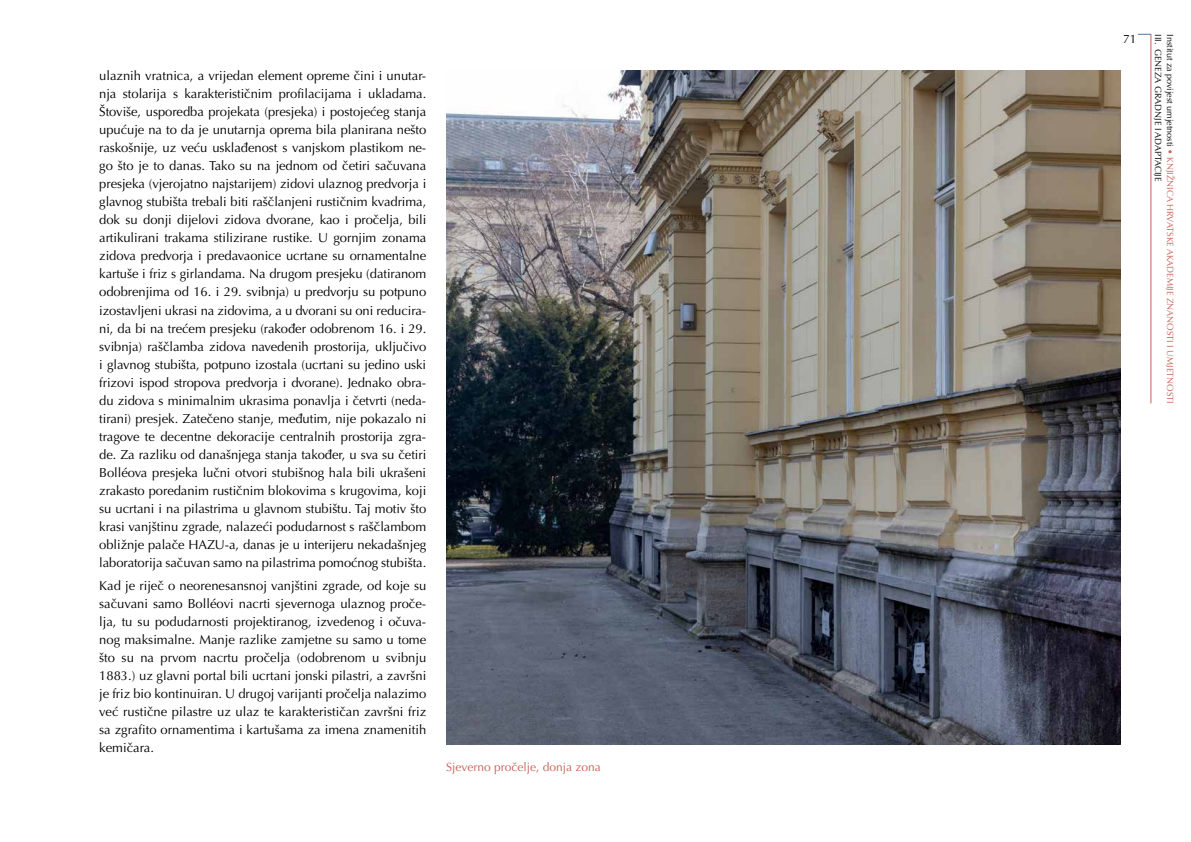
<style>
.page{position:relative;width:1191px;height:842px;background:#fff}
.page>*{position:absolute;margin:0;border:0;box-sizing:border-box;transform-origin:0 0}
.t1{font:13px/18px "Optima LT Pro";letter-spacing:-.005em;color:#000;text-align:justify}
.t2{font:12px "Optima LT Pro";color:#c66356}
.t3{font:12px "Optima LT Pro";color:#000}
.t4{font:9px/11.8px "Optima LT Pro";color:#000}
.s1{color:#c66356}
</style>
<div class="page">
<hr style="left:1150px;top:34px;width:1px;height:369px;background:#c66356">
<svg style="left:1137px;top:34px;width:14px;height:1px"></svg>
<img style="left:446px;top:71px;width:674px;height:674px">
<p class="t1" style="left:99px;top:67px;width:328px">ulaznih vratnica, a vrijedan element opreme čini i unutar&shy;nja stolarija s karakterističnim profilacijama i ukladama.<br>Štoviše, usporedba projekata (presjeka) i postojećeg stanja upućuje na to da je unutarnja oprema bila planirana nešto raskošnije, uz veću usklađenost s vanjskom plastikom ne&shy;go što je to danas. Tako su na jednom od četiri sačuvana presjeka (vjerojatno najstarijem) zidovi ulaznog predvorja i glavnog stubišta trebali biti raščlanjeni rustičnim kvadrima, dok su donji dijelovi zidova dvorane, kao i pročelja, bili artikulirani trakama stilizirane rustike. U gornjim zonama zidova predvorja i predavaonice ucrtane su ornamentalne kartuše i friz s girlandama. Na drugom presjeku (datiranom odobrenjima od 16. i 29. svibnja) u predvorju su potpuno izostavljeni ukrasi na zidovima, a u dvorani su oni reducira&shy;ni, da bi na trećem presjeku (rakođer odobrenom 16. i 29. svibnja) raščlamba zidova navedenih prostorija, uključivo i glavnog stubišta, potpuno izostala (ucrtani su jedino uski frizovi ispod stropova predvorja i dvorane). Jednako obra&shy;du zidova s minimalnim ukrasima ponavlja i četvrti (neda&shy;tirani) presjek. Zatečeno stanje, međutim, nije pokazalo ni tragove te decentne dekoracije centralnih prostorija zgra&shy;de. Za razliku od današnjega stanja također, u sva su četiri Bolléova presjeka lučni otvori stubišnog hala bili ukrašeni zrakasto poredanim rustičnim blokovima s krugovima, koji su ucrtani i na pilastrima u glavnom stubištu. Taj motiv što krasi vanjštinu zgrade, nalazeći podudarnost s raščlambom obližnje palače HAZU-a, danas je u interijeru nekadašnjeg laboratorija sačuvan samo na pilastrima pomoćnog stubišta.</p>
<p class="t1" style="left:99px;top:577px;width:328px">Kad je riječ o neorenesansnoj vanjštini zgrade, od koje su sačuvani samo Bolléovi nacrti sjevernoga ulaznog proče&shy;lja, tu su podudarnosti projektiranog, izvedenog i očuva&shy;nog maksimalne. Manje razlike zamjetne su samo u tome što su na prvom nacrtu pročelja (odobrenom u svibnju 1883.) uz glavni portal bili ucrtani jonski pilastri, a završni je friz bio kontinuiran. U drugoj varijanti pročelja nalazimo već rustične pilastre uz ulaz te karakterističan završni friz sa zgrafito ornamentima i kartušama za imena znamenitih kemičara.</p>
<p class="t2" style="left:446px;top:759px;width:156px">Sjeverno pročelje, donja zona</p>
<p class="t3" style="left:1123px;top:31px;width:15px">71</p>
<p class="t4" style="left:1176px;top:34px;width:371px;rotate:90deg">Institut za povijest umjetnosti <span class="s1">• KNJIŽNICA HRVATSKE AKADEMIJE ZNANOSTI I UMJETNOSTI<br></span>III. GENEZA GRADNJE I ADAPTACIJE</p>
</div>
